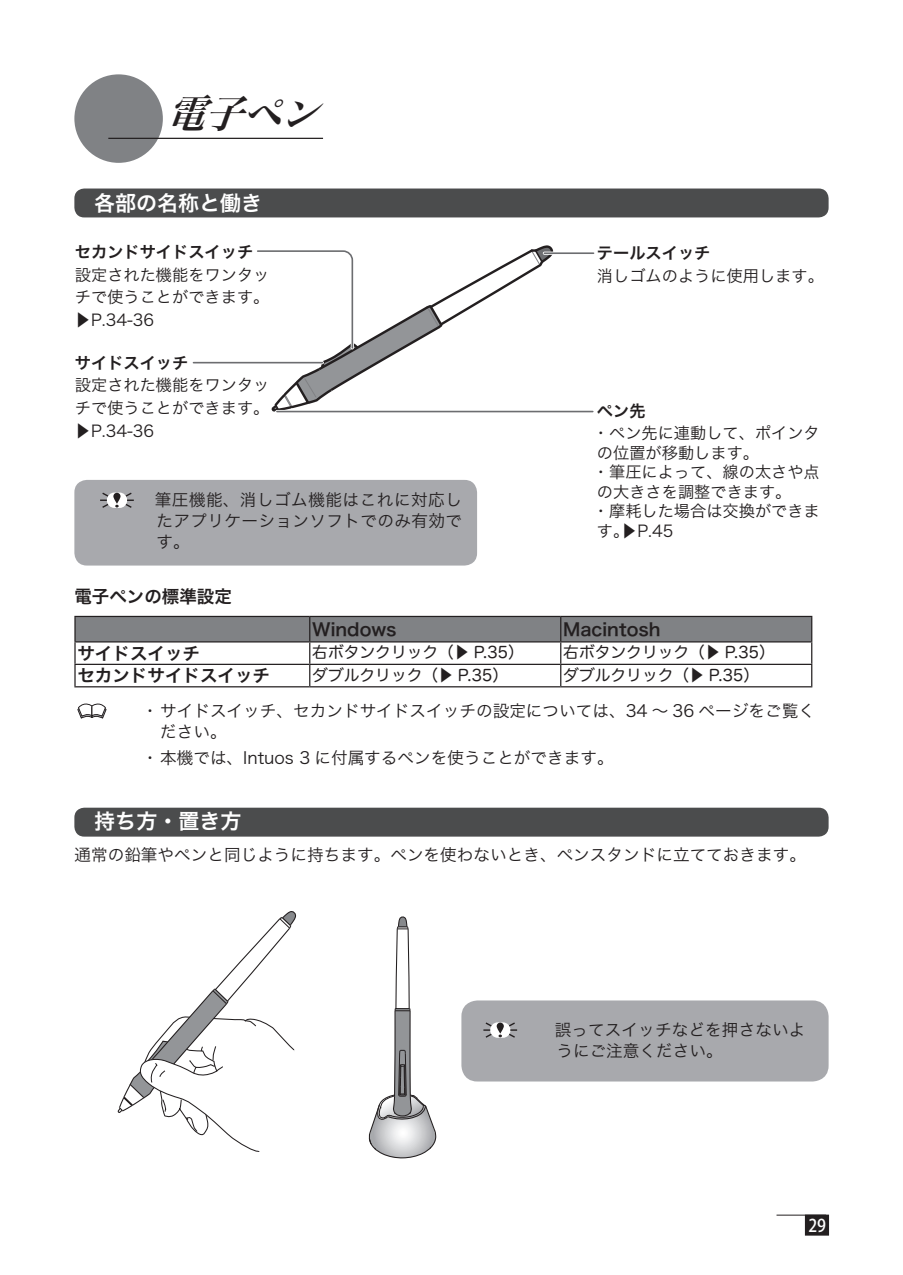
<style>
.page{position:relative;width:903px;height:1275px;background:#fff}
.page>*{position:absolute;margin:0;border:0;box-sizing:border-box;transform-origin:0 0}
.t1{font:italic 38.5px "Hira Min Pro W6";color:#231f20}
.t2{font:21px "Hira Kaku Pro W6";color:#fff}
.t3{font:17.5px "Hira Kaku Pro W6";color:#231f20}
.t4{font:500 17.5px "Koz Go Pro";color:#fff;scale:.9 1}
.t5{font:16.62px/21px "Hira Kaku Pro W3";color:#231f20}
.t6{font:16.28px/19.4px "Hira Kaku Pro W3 90 pv RKSJ H";color:#231f20;text-align:justify}
.t7{font:16.28px "Hira Kaku Pro W6 90 pv RKSJ H";color:#231f20}
.t8{font:15.75px "Hira Maru Pro W4";color:#231f20}
</style>
<div class="page">
<hr style="left:776px;top:1215px;width:50px;height:1px;background:#231f20">
<div style="left:805px;top:1215px;width:24px;height:21px;background:#231f20"></div>
<div style="left:74px;top:74px;width:89px;height:89px;background:#808285;border-radius:50%"></div>
<div style="left:74px;top:808px;width:754px;height:29px;background:#4b4c4d;border-radius:10px"></div>
<svg style="left:118px;top:911px;width:178px;height:241px"></svg>
<hr style="left:108px;top:138px;width:215px;height:1px;background:#231f20">
<svg style="left:368px;top:916px;width:68px;height:243px"></svg>
<hr style="left:74px;top:616px;width:236px;height:1px;background:#231f20">
<hr style="left:74px;top:617px;width:2px;height:24px;background:#231f20">
<hr style="left:74px;top:641px;width:236px;height:1px;background:#231f20">
<hr style="left:74px;top:642px;width:2px;height:22px;background:#231f20">
<hr style="left:74px;top:664px;width:236px;height:1px;background:#231f20">
<hr style="left:74px;top:665px;width:2px;height:21px;background:#231f20">
<svg style="left:75px;top:616px;width:737px;height:70px"></svg>
<hr style="left:74px;top:686px;width:236px;height:1px;background:#231f20">
<hr style="left:310px;top:686px;width:251px;height:1px;background:#231f20">
<hr style="left:561px;top:686px;width:251px;height:1px;background:#231f20">
<svg style="left:77px;top:703px;width:30px;height:16px"></svg>
<div style="left:461px;top:1000px;width:367px;height:81px;background:#a8a9ad;border-radius:16px"></div>
<svg style="left:483px;top:1022px;width:35px;height:16px"></svg>
<div style="left:74px;top:189px;width:754px;height:28px;background:#4b4c4d;border-radius:10px"></div>
<hr style="left:193px;top:362px;width:129px;height:1px;background:#6c6d70">
<hr style="left:544px;top:252px;width:49px;height:2px;background:#6c6d70">
<hr style="left:277px;top:411px;width:316px;height:1px;background:#6c6d70">
<svg style="left:194px;top:245px;width:363px;height:168px"></svg>
<div style="left:74px;top:480px;width:403px;height:86px;background:#a8a9ad;border-radius:13px"></div>
<svg style="left:100px;top:493px;width:34px;height:15px"></svg>
<h1 class="t1" style="left:166px;top:80px;width:176px">電子ペン</h1>
<p class="t2" style="left:94px;top:184px;width:169px">各部の名称と働き</p>
<p class="t7" style="left:75px;top:237px;width:180px">セカンドサイドスイッチ</p>
<p class="t6" style="left:75px;top:262px;width:196px;line-height:22.8px">設定された機能をワンタッチで使うことができます。▶P.34-36</p>
<p class="t7" style="left:75px;top:348px;width:115px">サイドスイッチ</p>
<p class="t6" style="left:75px;top:373px;width:196px;line-height:22.8px">設定された機能をワンタッチで使うことができます。▶P.34-36</p>
<p class="t5" style="left:155px;top:488px;width:309px;text-align:justify">筆圧機能、消しゴム機能はこれに対応したアプリケーションソフトでのみ有効です。</p>
<p class="t3" style="left:74px;top:581px;width:159px">電子ペンの標準設定</p>
<p class="t7" style="left:597px;top:238px;width:115px">テールスイッチ</p>
<p class="t6" style="left:597px;top:265px;width:228px">消しゴムのように使用します。</p>
<p class="t7" style="left:597px;top:396px;width:50px">ペン先</p>
<p class="t6" style="left:593px;top:422px;width:228px;text-align:left">・ペン先に連動して、ポインタの位置が移動します。<br>・筆圧によって、線の太さや点の大きさを調整できます。<br>・摩耗した場合は交換ができます。▶P.45</p>
<p class="t3" style="left:312px;top:613px;width:86px">Windows</p>
<p class="t3" style="left:563px;top:613px;width:99px">Macintosh</p>
<p class="t3" style="left:77px;top:637px;width:124px">サイドスイッチ</p>
<p class="t8" style="left:312px;top:639px;width:213px">右ボタンクリック（▶ P.35）</p>
<p class="t8" style="left:563px;top:639px;width:213px">右ボタンクリック（▶ P.35）</p>
<p class="t3" style="left:77px;top:660px;width:194px">セカンドサイドスイッチ</p>
<p class="t8" style="left:312px;top:661px;width:197px">ダブルクリック（▶ P.35）</p>
<p class="t8" style="left:563px;top:661px;width:197px">ダブルクリック（▶ P.35）</p>
<p class="t5" style="left:160px;top:699px;width:656px;text-indent:-18px">・サイドスイッチ、セカンドサイドスイッチの設定については、34 〜 36 ページをご覧ください。</p>
<p class="t5" style="left:142px;top:746px;width:473px">・本機では、Intuos 3 に付属するペンを使うことができます。</p>
<p class="t2" style="left:94px;top:802px;width:148px">持ち方・置き方</p>
<p class="t5" style="left:74px;top:843px;width:733px">通常の鉛筆やペンと同じように持ちます。ペンを使わないとき、ペンスタンドに立てておきます。</p>
<p class="t5" style="left:555px;top:1018px;width:252px">誤ってスイッチなどを押さないようにご注意ください。</p>
<p class="t4" style="left:808px;top:1214px;width:21px">29</p>
</div>
